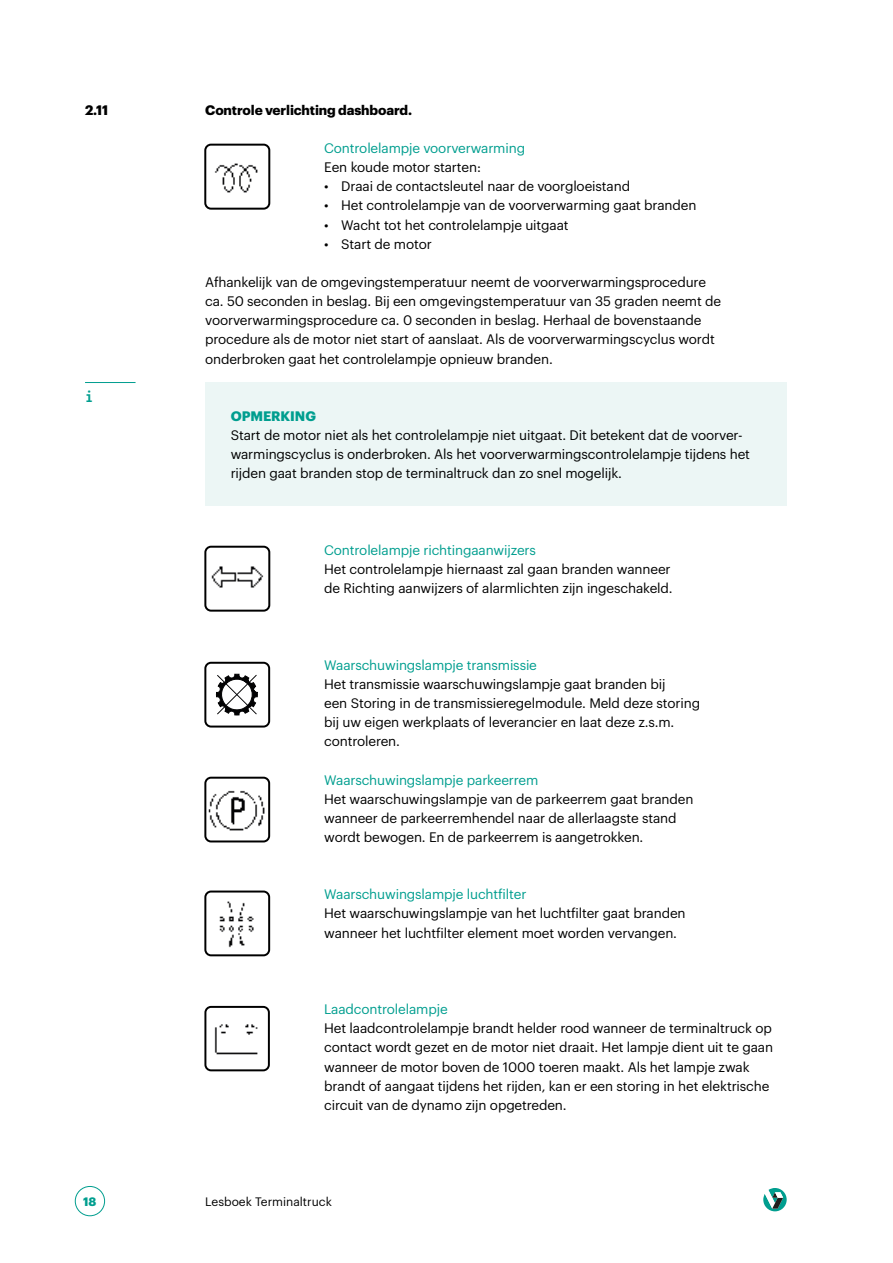
<style>
.page{position:relative;width:893px;height:1263px;background:#fff}
.page>*{position:absolute;margin:0;border:0;box-sizing:border-box;transform-origin:0 0}
.t1{font:700 16.5px "Inconsolata";color:#009e8f}
.t2{font:13.5px/19.2px "Graphik";letter-spacing:-.01em;color:#000}
.t3{font:13.5px "Graphik";letter-spacing:-.01em;color:#009e8f}
.t4{font:700 13.5px "Graphik";letter-spacing:-.01em;color:#000}
.t5{font:700 13.5px "Graphik";letter-spacing:-.005em;color:#009e8f}
.t6{font:12px "Graphik";color:#000}
.t7{font:700 12px "Graphik";color:#009e8f}
</style>
<div class="page">
<div style="left:75px;top:1186px;width:30px;height:30px;border:1px solid #009e8f;border-radius:50%"></div>
<svg style="left:763px;top:1188px;width:24px;height:23px"></svg>
<div style="left:205px;top:383px;width:582px;height:123px;background:#ecf6f5"></div>
<hr style="left:85px;top:382px;width:51px;height:1px;background:#009e8f">
<div style="left:204px;top:144px;width:66px;height:66px;border:2px solid #000;border-radius:6px"></div>
<img style="left:214px;top:163px;width:44px;height:30px">
<div style="left:204px;top:546px;width:66px;height:66px;border:2px solid #000;border-radius:6px"></div>
<img style="left:211px;top:566px;width:52px;height:22px">
<div style="left:204px;top:662px;width:66px;height:65px;border:2px solid #000;border-radius:6px"></div>
<svg style="left:216px;top:674px;width:41px;height:41px"></svg>
<div style="left:204px;top:777px;width:66px;height:65px;border:2px solid #000;border-radius:6px"></div>
<img style="left:209px;top:790px;width:56px;height:41px">
<div style="left:204px;top:890px;width:66px;height:66px;border:2px solid #000;border-radius:6px"></div>
<img style="left:219px;top:901px;width:35px;height:47px">
<div style="left:204px;top:1006px;width:66px;height:65px;border:2px solid #000;border-radius:6px"></div>
<img style="left:214px;top:1024px;width:44px;height:31px">
<p class="t4" style="left:85px;top:99px;width:25px">2.11</p>
<p class="t1" style="left:85px;top:385px;width:10px">i</p>
<p class="t4" style="left:205px;top:99px;width:208px">Controle verlichting dashboard.</p>
<p class="t3" style="left:324px;top:138px;width:202px">Controlelampje voorverwarming</p>
<p class="t2" style="left:324px;top:157px;width:158px">Een koude motor starten:</p>
<p class="t2" style="left:324px;top:176px;width:307px">• Draai de contactsleutel naar de voorgloeistand</p>
<p class="t2" style="left:324px;top:195px;width:374px">• Het controlelampje van de voorverwarming gaat branden</p>
<p class="t2" style="left:324px;top:214px;width:246px">• Wacht tot het controlelampje uitgaat</p>
<p class="t2" style="left:324px;top:233px;width:109px">• Start de motor</p>
<p class="t2" style="left:205px;top:271px;width:517px">Afhankelijk van de omgevingstemperatuur neemt de voorverwarmingsprocedure ca. 50 seconden in beslag. Bij een omgevingstemperatuur van 35 graden neemt de voorverwarmingsprocedure ca. 0 seconden in beslag. Herhaal de bovenstaande procedure als de motor niet start of aanslaat. Als de voorverwarmingscyclus wordt onderbroken gaat het controlelampje opnieuw branden.</p>
<p class="t5" style="left:231px;top:406px;width:87px">OPMERKING</p>
<p class="t2" style="left:231px;top:424px;width:521px">Start de motor niet als het controlelampje niet uitgaat. Dit betekent dat de voorver&shy;warmingscyclus is onderbroken. Als het voorverwarmingscontrolelampje tijdens het rijden gaat branden stop de terminaltruck dan zo snel mogelijk.</p>
<p class="t3" style="left:324px;top:540px;width:213px">Controlelampje richtingaanwijzers</p>
<p class="t2" style="left:324px;top:558px;width:350px">Het controlelampje hiernaast zal gaan branden wanneer de Richting aanwijzers of alarmlichten zijn ingeschakeld.</p>
<p class="t3" style="left:324px;top:655px;width:214px">Waarschuwingslampje transmissie</p>
<p class="t2" style="left:324px;top:673px;width:377px">Het transmissie waarschuwingslampje gaat branden bij<br>een Storing in de transmissieregelmodule. Meld deze storing bij uw eigen werkplaats of leverancier en laat deze z.s.m. controleren.</p>
<p class="t3" style="left:324px;top:769px;width:216px">Waarschuwingslampje parkeerrem</p>
<p class="t2" style="left:324px;top:788px;width:371px">Het waarschuwingslampje van de parkeerrem gaat branden wanneer de parkeerremhendel naar de allerlaagste stand wordt bewogen. En de parkeerrem is aangetrokken.</p>
<p class="t3" style="left:324px;top:884px;width:204px">Waarschuwingslampje luchtfilter</p>
<p class="t2" style="left:324px;top:903px;width:363px">Het waarschuwingslampje van het luchtfilter gaat branden wanneer het luchtfilter element moet worden vervangen.</p>
<p class="t3" style="left:324px;top:999px;width:125px">Laadcontrolelampje</p>
<p class="t2" style="left:324px;top:1017px;width:450px">Het laadcontrolelampje brandt helder rood wanneer de terminaltruck op contact wordt gezet en de motor niet draait. Het lampje dient uit te gaan wanneer de motor boven de 1000 toeren maakt. Als het lampje zwak brandt of aangaat tijdens het rijden, kan er een storing in het elektrische circuit van de dynamo zijn opgetreden.</p>
<p class="t7" style="left:83px;top:1192px;width:15px">18</p>
<p class="t6" style="left:205px;top:1192px;width:128px">Lesboek Terminaltruck</p>
</div>
